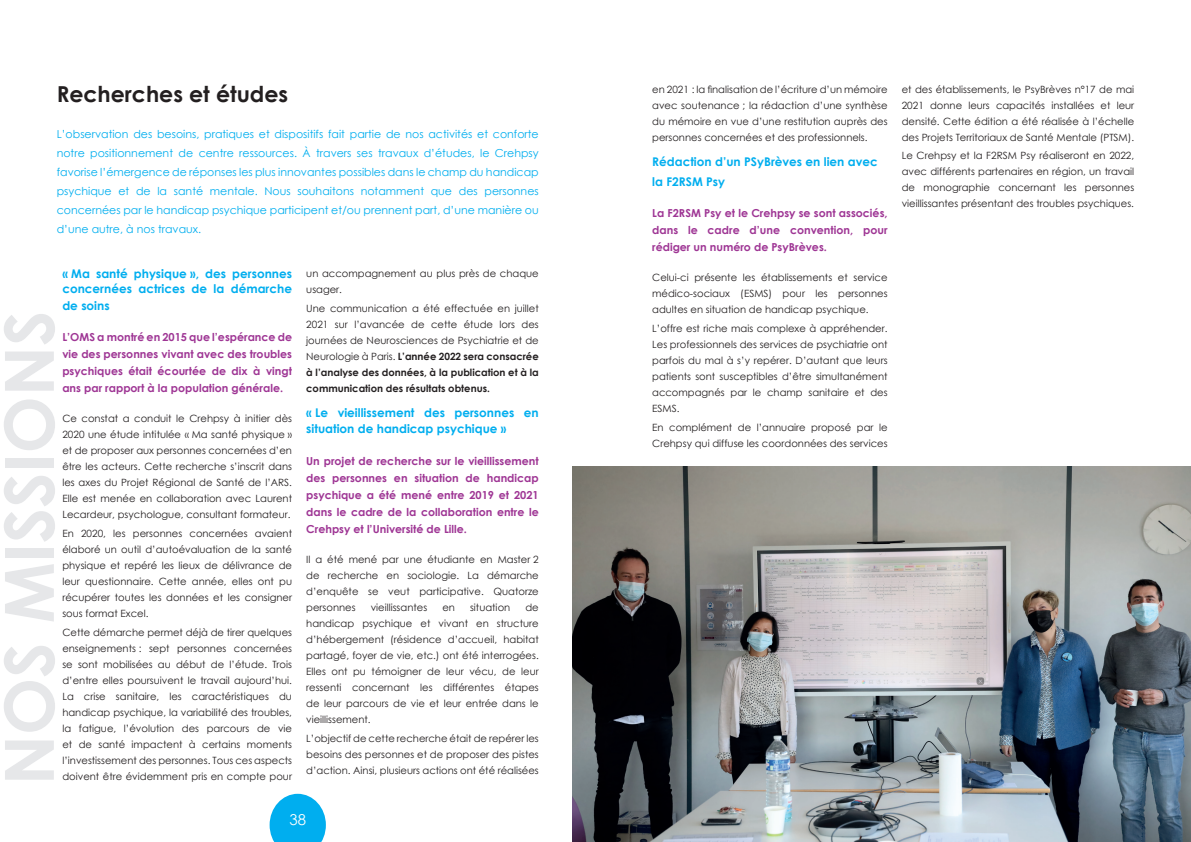
<style>
.page{position:relative;width:1191px;height:842px;background:#fff}
.page>*{position:absolute;margin:0;border:0;box-sizing:border-box;transform-origin:0 0}
.t1{font:700 68px "Century Gothic";color:#e6e7e9}
.t2{font:700 22px "Century Gothic";color:#231f20}
.t3{font:15px "Century Gothic";color:#fff}
.t4{font:700 12px/14.4px "Century Gothic";color:#00aeef}
.t5{font:700 11px/17px "Century Gothic";color:#9e3594;text-align:justify}
.t6{font:11px/19px "Century Gothic";color:#00aeef;text-align:justify}
.t7{font:10px/16px "Century Gothic";color:#231f20;text-align:justify}
.s1{font-weight:700}
</style>
<div class="page">
<svg style="left:270px;top:794px;width:56px;height:48px;background:#26baf1"></svg>
<img style="left:573px;top:466px;width:618px;height:376px">
<h2 class="t2" style="left:57px;top:77px;width:233px">Recherches et études</h2>
<p class="t6" style="left:57px;top:124px;width:483px">L’observation des besoins, pratiques et dispositifs fait partie de nos activités et conforte notre positionnement de centre ressources. À travers ses travaux d’études, le Crehpsy favorise l’émergence de réponses les plus innovantes possibles dans le champ du handicap psychique et de la santé mentale. Nous souhaitons notamment que des personnes concernées par le handicap psychique participent et/ou prennent part, d’une manière ou d’une autre, à nos travaux.</p>
<p class="t4" style="left:62px;top:266px;width:231px">« Ma santé physique », des personnes concernées actrices de la démarche</p>
<p class="t4" style="left:62px;top:298px;width:49px">de soins</p>
<p class="t5" style="left:62px;top:328px;width:231px">L’OMS a montré en 2015 que l’espérance de vie des personnes vivant avec des troubles psychiques était écourtée de dix à vingt ans par rapport à la population générale.</p>
<p class="t7" style="left:62px;top:410px;width:231px">Ce constat a conduit le Crehpsy à initier dès 2020 une étude intitulée « Ma santé physique » et de proposer aux personnes concernées d’en être les acteurs. Cette recherche s’inscrit dans les axes du Projet Régional de Santé de l’ARS.<br>Elle est menée en collaboration avec Laurent Lecardeur, psychologue, consultant formateur.</p>
<p class="t7" style="left:62px;top:525px;width:231px">En 2020, les personnes concernées avaient élaboré un outil d’autoévaluation de la santé physique et repéré les lieux de délivrance de leur questionnaire. Cette année, elles ont pu récupérer toutes les données et les consigner sous format Excel.</p>
<p class="t7" style="left:62px;top:624px;width:231px">Cette démarche permet déjà de tirer quelques enseignements : sept personnes concernées se sont mobilisées au début de l’étude. Trois d’entre elles poursuivent le travail aujourd’hui.<br>La crise sanitaire, les caractéristiques du handicap psychique, la variabilité des troubles, la fatigue, l’évolution des parcours de vie et de santé impactent à certains moments l’investissement des personnes. Tous ces aspects doivent être évidemment pris en compte pour</p>
<p class="t7" style="left:306px;top:265px;width:234px">un accompagnement au plus près de chaque usager.</p>
<p class="t7" style="left:306px;top:300px;width:234px">Une communication a été effectuée en juillet 2021 sur l’avancée de cette étude lors des journées de Neurosciences de Psychiatrie et de Neurologie à Paris. <span class="s1">L’année 2022 sera consacrée à l’analyse des données, à la publication et à la communication des résultats obtenus.</span></p>
<p class="t4" style="left:306px;top:404px;width:234px;line-height:16px">« Le vieillissement des personnes en situation de handicap psychique »</p>
<p class="t5" style="left:306px;top:452px;width:234px">Un projet de recherche sur le vieillissement des personnes en situation de handicap psychique a été mené entre 2019 et 2021 dans le cadre de la collaboration entre le Crehpsy et l’Université de Lille.</p>
<p class="t7" style="left:306px;top:551px;width:234px">Il a été mené par une étudiante en Master 2 de recherche en sociologie. La démarche d’enquête se veut participative. Quatorze personnes</p>
<h1 class="t1" style="left:-22px;top:785px;width:476px;rotate:-90deg">NOS MISSIONS</h1>
<p class="t7" style="left:371px;top:599px;width:58px">vieillissantes</p>
<p class="t7" style="left:442px;top:599px;width:14px">en</p>
<p class="t7" style="left:470px;top:599px;width:42px">situation</p>
<p class="t7" style="left:306px;top:599px;width:234px;text-indent:219px">de handicap psychique et vivant en structure d’hébergement (résidence d’accueil, habitat partagé, foyer de vie, etc.) ont été interrogées.<br>Elles ont pu témoigner de leur vécu, de leur ressenti concernant les différentes étapes de leur parcours de vie et leur entrée dans le vieillissement.</p>
<p class="t7" style="left:306px;top:730px;width:234px">L’objectif de cette recherche était de repérer les besoins des personnes et de proposer des pistes d’action. Ainsi, plusieurs actions ont été réalisées</p>
<h3 class="t3" style="left:289px;top:809px;width:18px">38</h3>
<p class="t7" style="left:652px;top:81px;width:237px">en 2021 : la finalisation de l’écriture d’un mémoire avec soutenance ; la rédaction d’une synthèse du mémoire en vue d’une restitution auprès des personnes concernées et des professionnels.</p>
<p class="t4" style="left:652px;top:152px;width:227px;line-height:19.2px">Rédaction d’un PSyBrèves en lien avec la F2RSM Psy</p>
<p class="t5" style="left:652px;top:204px;width:237px">La F2RSM Psy et le Crehpsy se sont associés, dans le cadre d’une convention, pour rédiger un numéro de PsyBrèves.</p>
<p class="t7" style="left:652px;top:269px;width:237px">Celui-ci présente les établissements et service médico-sociaux (ESMS) pour les personnes adultes en situation de handicap psychique.</p>
<p class="t7" style="left:652px;top:320px;width:237px">L’offre est riche mais complexe à appréhender.<br>Les professionnels des services de psychiatrie ont parfois du mal à s’y repérer. D’autant que leurs patients sont susceptibles d’être simultanément accompagnés par le champ sanitaire et des ESMS.</p>
<p class="t7" style="left:652px;top:419px;width:237px">En complément de l’annuaire proposé par le<br>Crehpsy qui diffuse les coordonnées des services</p>
<p class="t7" style="left:901px;top:81px;width:234px">et des établissements, le PsyBrèves n°17 de mai 2021 donne leurs capacités installées et leur densité. Cette édition a été réalisée à l’échelle des Projets Territoriaux de Santé Mentale (PTSM).</p>
<p class="t7" style="left:901px;top:148px;width:234px">Le Crehpsy et la F2RSM Psy réaliseront en 2022, avec différents partenaires en région, un travail de monographie concernant les personnes vieillissantes présentant des troubles psychiques.</p>
</div>
